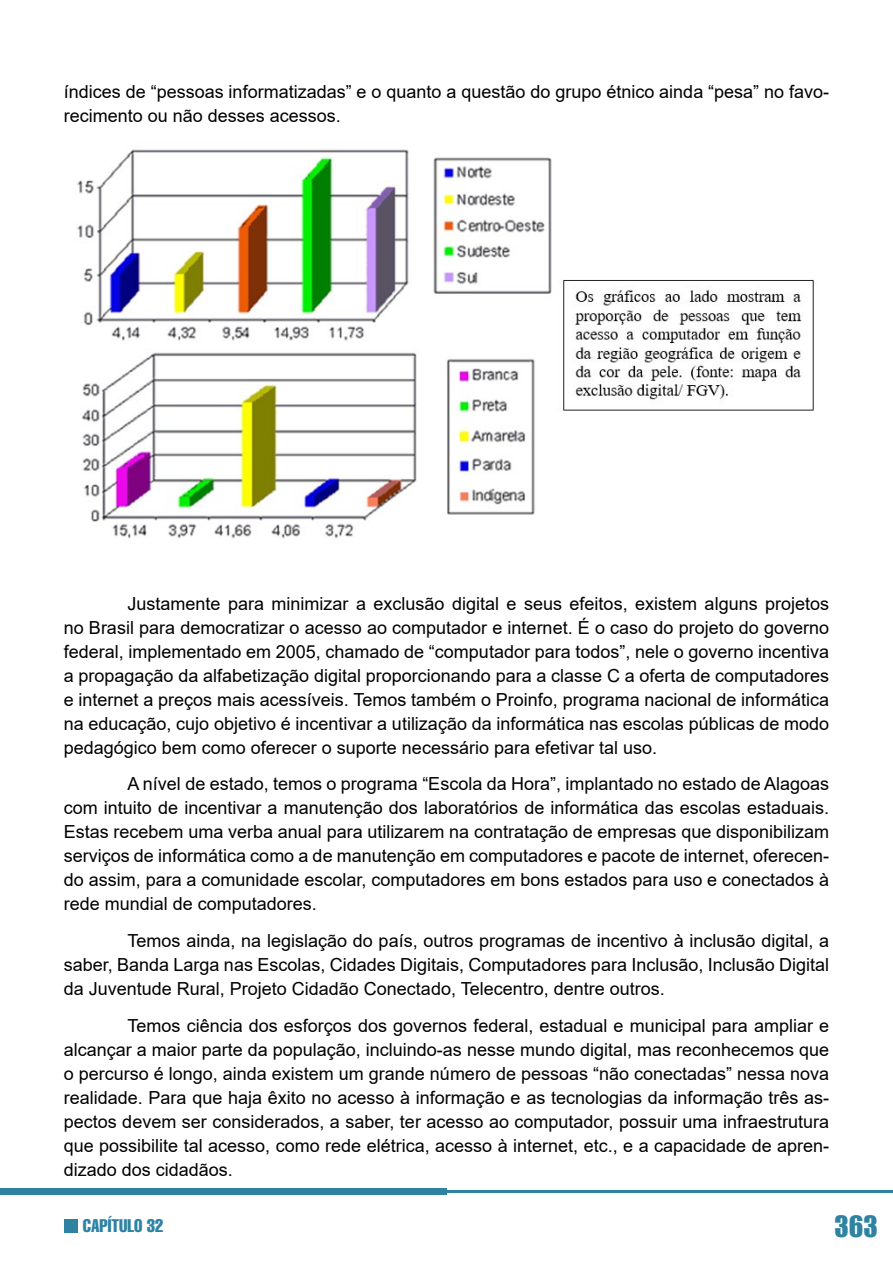
<style>
.page{position:relative;width:893px;height:1263px;background:#fff}
.page>*{position:absolute;margin:0;border:0;box-sizing:border-box;transform-origin:0 0}
.t1{font:27px "Impact";color:#2e83a3}
.t2{font:18px/24px "Arial";color:#000;text-align:justify}
.t3{font:extra-condensed 18px "Helvetica";color:#2e83a3}
</style>
<div class="page">
<div style="left:0;top:1188px;width:446px;height:7px;background:#2e83a3"></div>
<hr style="left:446px;top:1191px;width:447px;height:2px;background:#2e83a3">
<div style="left:65px;top:1219px;width:13px;height:14px;background:#2e83a3"></div>
<img style="left:77px;top:149px;width:737px;height:390px">
<p class="t2" style="left:64px;top:80px;width:767px">índices de “pessoas informatizadas” e o quanto a questão do grupo étnico ainda “pesa” no favo&shy;recimento ou não desses acessos.</p>
<p class="t2" style="left:64px;top:591px;width:767px;text-indent:64px">Justamente para minimizar a exclusão digital e seus efeitos, existem alguns projetos no Brasil para democratizar o acesso ao computador e internet. É o caso do projeto do governo federal, implementado em 2005, chamado de “computador para todos”, nele o governo incentiva a propagação da alfabetização digital proporcionando para a classe C a oferta de computadores e internet a preços mais acessíveis. Temos também o Proinfo, programa nacional de informática na educação, cujo objetivo é incentivar a utilização da informática nas escolas públicas de modo pedagógico bem como oferecer o suporte necessário para efetivar tal uso.</p>
<p class="t2" style="left:64px;top:772px;width:767px;text-indent:64px">A nível de estado, temos o programa “Escola da Hora”, implantado no estado de Alagoas com intuito de incentivar a manutenção dos laboratórios de informática das escolas estaduais.<br>Estas recebem uma verba anual para utilizarem na contratação de empresas que disponibilizam serviços de informática como a de manutenção em computadores e pacote de internet, oferecen&shy;do assim, para a comunidade escolar, computadores em bons estados para uso e conectados à rede mundial de computadores.</p>
<p class="t2" style="left:64px;top:929px;width:767px;text-indent:64px">Temos ainda, na legislação do país, outros programas de incentivo à inclusão digital, a saber, Banda Larga nas Escolas, Cidades Digitais, Computadores para Inclusão, Inclusão Digital da Juventude Rural, Projeto Cidadão Conectado, Telecentro, dentre outros.</p>
<p class="t2" style="left:64px;top:1013px;width:767px;text-indent:64px">Temos ciência dos esforços dos governos federal, estadual e municipal para ampliar e alcançar a maior parte da população, incluindo-as nesse mundo digital, mas reconhecemos que o percurso é longo, ainda existem um grande número de pessoas “não conectadas” nessa nova realidade. Para que haja êxito no acesso à informação e as tecnologias da informação três as&shy;pectos devem ser considerados, a saber, ter acesso ao computador, possuir uma infraestrutura que possibilite tal acesso, como rede elétrica, acesso à internet, etc., e a capacidade de apren&shy;dizado dos cidadãos.</p>
<p class="t3" style="left:83px;top:1214px;width:82px">CAPÍTULO 32</p>
<h1 class="t1" style="left:835px;top:1206px;width:45px">363</h1>
</div>
